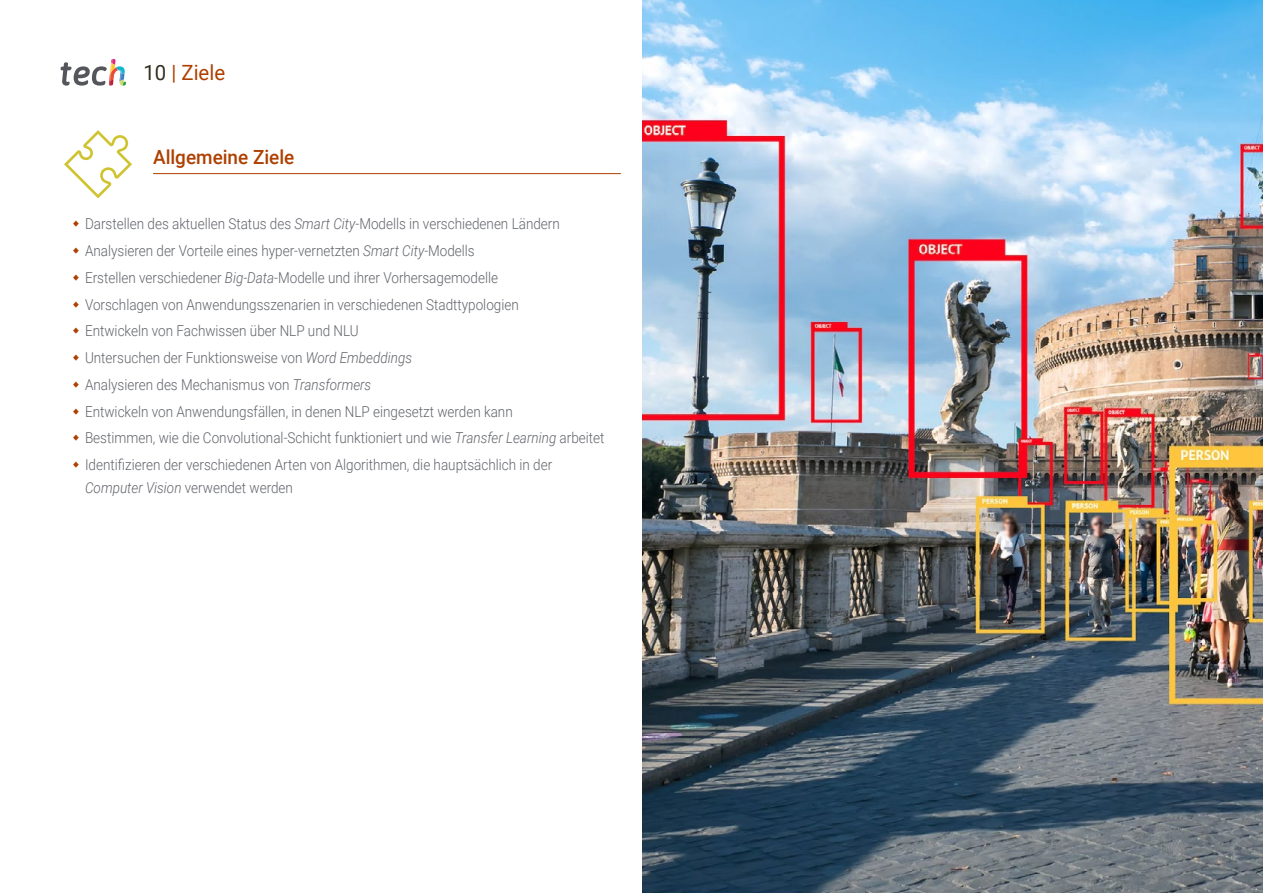
<style>
.page{position:relative;width:1263px;height:893px;background:#fff}
.page>*{position:absolute;margin:0;border:0;box-sizing:border-box;transform-origin:0 0}
.t1{font:21px "Roboto";color:#ae4000}
.t2{font:500 19.5px "Roboto";color:#ae4000}
.t3{font:300 15px/26.7px "Roboto";color:#61646a;scale:.9 1}
.s1{color:#312e20}
.s2{font-style:italic}
</style>
<div class="page">
<hr style="left:153px;top:173px;width:468px;height:1px;background:#ae4000">
<svg style="left:64px;top:130px;width:68px;height:68px"></svg>
<svg style="left:61px;top:59px;width:65px;height:27px"></svg>
<img style="left:642px;top:0;width:621px;height:893px">
<h1 class="t1" style="left:144px;top:57px;width:83px"><span class="s1">10</span> | Ziele</h1>
<h2 class="t2" style="left:153px;top:144px;width:143px">Allgemeine Ziele</h2>
<p class="t3" style="left:85px;top:210px;width:579px">Darstellen des aktuellen Status des <span class="s2">Smart City</span>-Modells in verschiedenen Ländern Analysieren der Vorteile eines hyper-vernetzten <span class="s2">Smart City</span>-Modells<br>Erstellen verschiedener <span class="s2">Big-Data</span>-Modelle und ihrer Vorhersagemodelle<br>Vorschlagen von Anwendungsszenarien in verschiedenen Stadttypologien<br>Entwickeln von Fachwissen über NLP und NLU<br>Untersuchen der Funktionsweise von <span class="s2">Word Embeddings<br></span>Analysieren des Mechanismus von <span class="s2">Transformers<br></span>Entwickeln von Anwendungsfällen, in denen NLP eingesetzt werden kann<br>Bestimmen, wie die Convolutional-Schicht funktioniert und wie <span class="s2">Transfer Learning</span> arbeitet Identifizieren der verschiedenen Arten von Algorithmen, die hauptsächlich in der</p>
<p class="t3" style="left:85px;top:473px;width:233px"><span class="s2">Computer Vision</span> verwendet werden</p>
</div>
